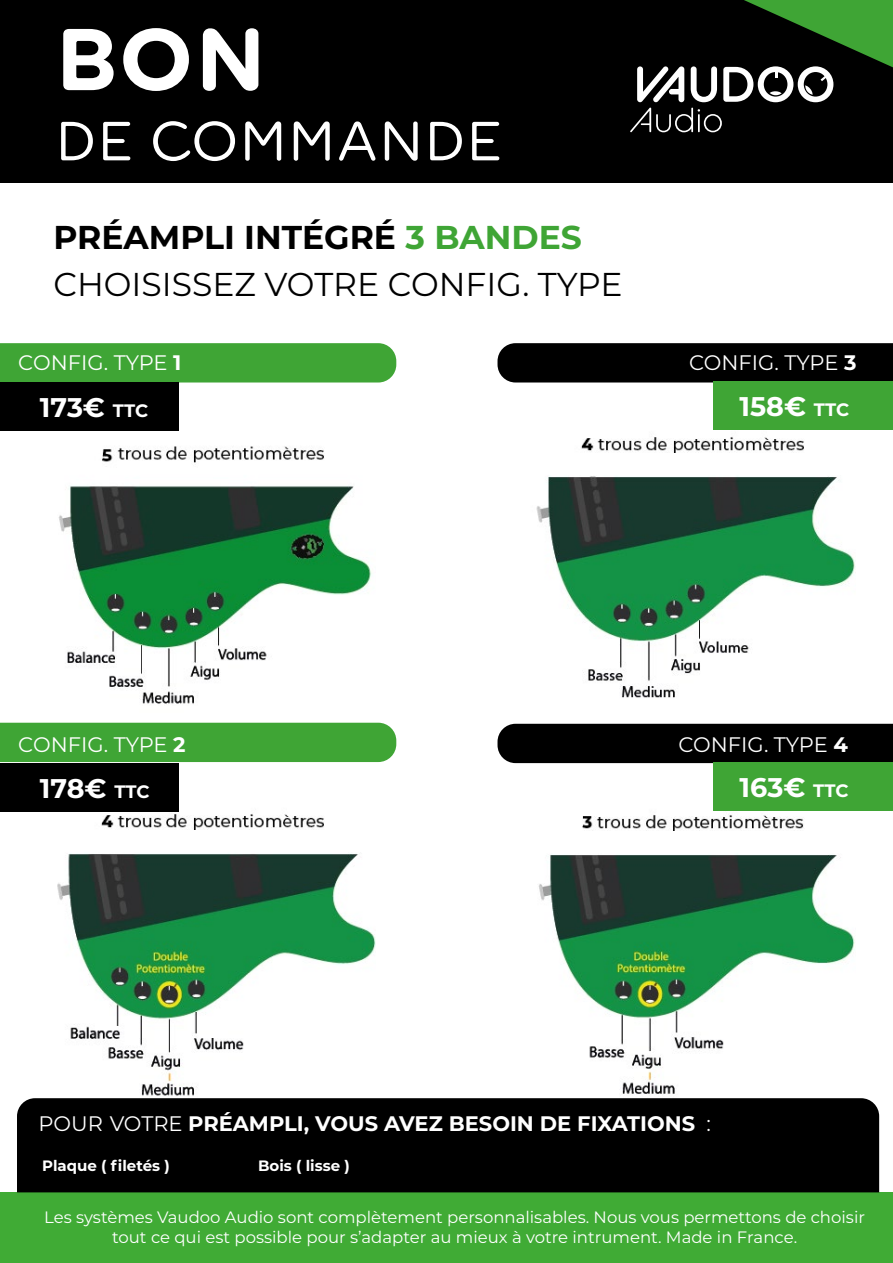
<style>
.page{position:relative;width:893px;height:1263px;background:#fff}
.page>*{position:absolute;margin:0;border:0;box-sizing:border-box;transform-origin:0 0}
.t1{font:700 93px "Farm New";color:#fff}
.t2{font:58.5px "Farm New";letter-spacing:.01em;color:#fff}
.t3{font:33px/46.8px "Montserrat";color:#000}
.t4{font:700 27px "Montserrat";color:#fff}
.t5{font:21px "Montserrat";letter-spacing:-.005em;color:#fff}
.t6{font:700 21px "Montserrat";color:#fff}
.t7{font:16.5px/19.8px "Montserrat";color:#fff;text-align:center}
.t8{font:700 15px "Montserrat";color:#fff}
.s1{font-weight:700}
.s2{font-weight:700;color:#3fa535}
.s3{font-size:18px}
.s4{font-weight:400}
</style>
<div class="page">
<img style="left:51px;top:446px;width:325px;height:277px">
<img style="left:530px;top:437px;width:325px;height:287px">
<img style="left:51px;top:811px;width:325px;height:285px">
<img style="left:538px;top:810px;width:317px;height:284px">
<div style="left:0;top:0;width:892px;height:183px;background:#000"></div>
<svg style="left:637px;top:66px;width:47px;height:36px"></svg>
<svg style="left:691px;top:66px;width:26px;height:36px"></svg>
<svg style="left:630px;top:108px;width:92px;height:24px"></svg>
<svg style="left:723px;top:0;width:170px;height:102px"></svg>
<div style="left:0;top:343px;width:396px;height:39px;background:#3fa535"></div>
<div style="left:0;top:723px;width:396px;height:39px;background:#3fa535"></div>
<div style="left:497px;top:343px;width:396px;height:39px;background:#000"></div>
<div style="left:497px;top:724px;width:396px;height:39px;background:#000"></div>
<div style="left:0;top:382px;width:179px;height:49px;background:#000"></div>
<div style="left:713px;top:382px;width:180px;height:48px;background:#3fa535"></div>
<div style="left:713px;top:762px;width:180px;height:48px;background:#3fa535"></div>
<div style="left:0;top:763px;width:179px;height:48px;background:#000"></div>
<div style="left:0;top:1193px;width:893px;height:70px;background:#40ab35"></div>
<div style="left:17px;top:1098px;width:862px;height:94px;background:#000"></div>
<h1 class="t1" style="left:55px;top:0;width:213px">BON</h1>
<h2 class="t2" style="left:55px;top:106px;width:449px">DE COMMANDE</h2>
<h3 class="t3" style="left:53px;top:213px;width:571px"><span class="s1">PRÉAMPLI INTÉGRÉ</span> <span class="s2">3 BANDES<br></span>CHOISISSEZ VOTRE CONFIG. TYPE</h3>
<p class="t5" style="left:18px;top:348px;width:165px">CONFIG. TYPE <span class="s1">1</span></p>
<p class="t5" style="left:689px;top:348px;width:169px">CONFIG. TYPE <span class="s1">3</span></p>
<h3 class="t4" style="left:40px;top:388px;width:110px">173€ <span class="s3">TTC</span></h3>
<h3 class="t4" style="left:740px;top:387px;width:111px">158€ <span class="s3">TTC</span></h3>
<p class="t5" style="left:18px;top:730px;width:169px">CONFIG. TYPE <span class="s1">2</span></p>
<p class="t5" style="left:678px;top:730px;width:171px">CONFIG. TYPE <span class="s1">4</span></p>
<h3 class="t4" style="left:40px;top:768px;width:111px">178€ <span class="s3">TTC</span></h3>
<h3 class="t4" style="left:740px;top:768px;width:110px">163€ <span class="s3">TTC</span></h3>
<p class="t6" style="left:38px;top:1108px;width:674px"><span class="s4">POUR VOTRE</span> PRÉAMPLI, VOUS AVEZ BESOIN DE FIXATIONS <span class="s4">:</span></p>
<p class="t8" style="left:42px;top:1154px;width:129px">Plaque ( filetés )</p>
<p class="t8" style="left:258px;top:1154px;width:93px">Bois ( lisse )</p>
<p class="t7" style="left:44px;top:1206px;width:822px">Les systèmes Vaudoo Audio sont complètement personnalisables. Nous vous permettons de choisir tout ce qui est possible pour s’adapter au mieux à votre intrument. Made in France.</p>
</div>
